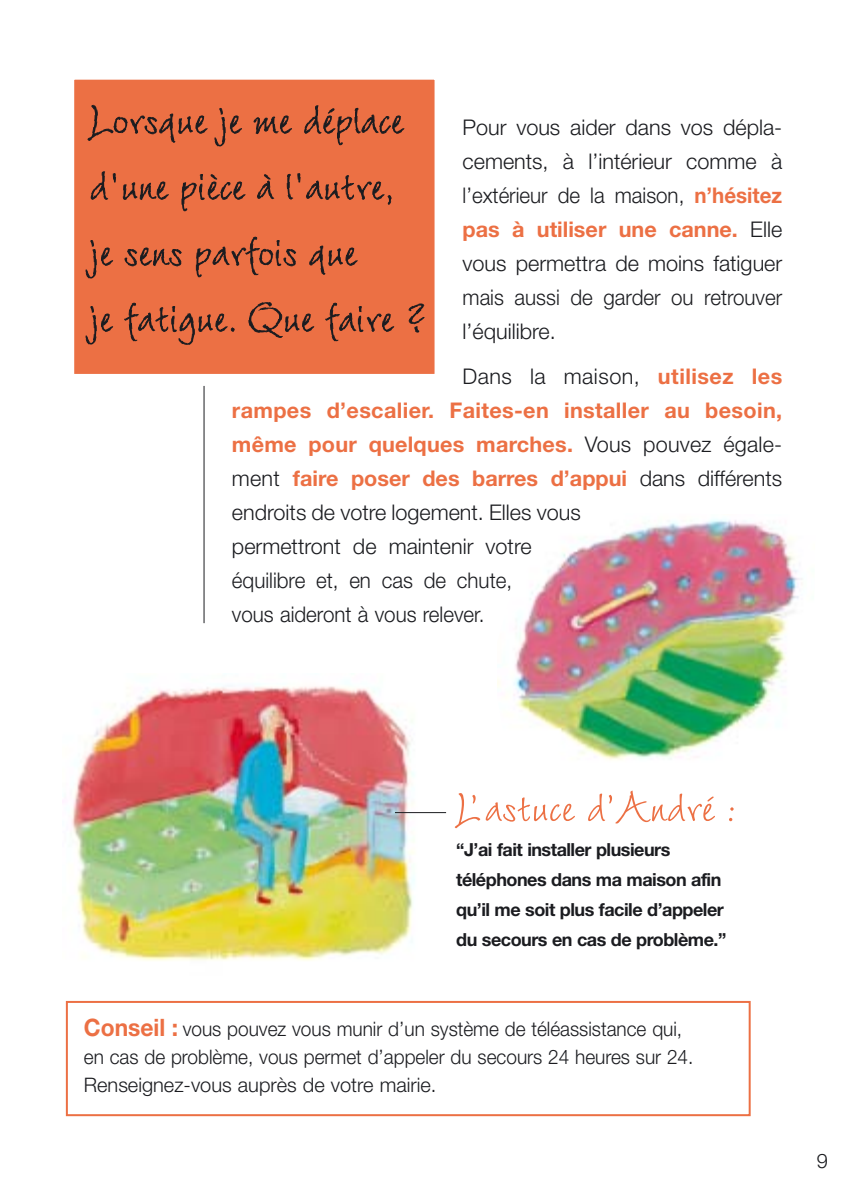
<style>
.page{position:relative;width:851px;height:1191px;background:#fff}
.page>*{position:absolute;margin:0;border:0;box-sizing:border-box;transform-origin:0 0}
.t1{font:60px/66px "Wiesbaden Swing";color:#1b1c20}
.t2{font:60px "Wiesbaden Swing";color:#ec7044}
.t3{font:300 21.6px/34px "Helvetica Neue";color:#1b1c20;text-align:justify}
.t4{font:300 20px/28px "Helvetica Neue";color:#1b1c20;scale:.95 1}
.t5{font:300 20px "Helvetica Neue";color:#1b1c20}
.t6{font:700 18px/30px "Helvetica Neue";letter-spacing:-.03em;color:#1b1c20}
.s1{font-weight:700;color:#ec7044}
.s2{font-weight:700;font-size:24px;color:#ec7044}
</style>
<div class="page">
<hr style="left:203px;top:372px;width:1px;height:251px;background:#1b1c20">
<img style="left:62px;top:686px;width:358px;height:275px">
<img style="left:497px;top:519px;width:305px;height:241px">
<div style="left:66px;top:1001px;width:684px;height:115px;border:2px solid #ec7044"></div>
<hr style="left:395px;top:812px;width:51px;height:1px;background:#1b1c20">
<div style="left:68px;top:74px;width:372px;height:306px;background:#ec7044"></div>
<div style="left:62px;top:68px;width:384px;height:318px;border:12px solid #fff"></div>
<h1 class="t1" style="left:89px;top:79px;width:339px">Lorsque je me déplace d'une pièce à l'autre, je sens parfois que<br>je fatigue. Que faire ?</h1>
<p class="t3" style="left:462px;top:112px;width:321px">Pour vous aider dans vos dépla&shy;cements, à l’intérieur comme à l’extérieur de la maison, <span class="s1">n’hésitez pas à utiliser une canne.</span> Elle vous permettra de moins fatiguer mais aussi de garder ou retrouver l’équilibre.</p>
<p class="t3" style="left:232px;top:361px;width:551px;text-align:left;text-indent:230px">Dans la maison, <span class="s1">utilisez les rampes d’escalier. Faites-en installer au besoin, même pour quelques marches.</span> Vous pouvez égale&shy;ment <span class="s1">faire poser des barres d’appui</span> dans différents endroits de votre logement. Elles vous<br>permettront de maintenir votre<br>équilibre et, en cas de chute,<br>vous aideront à vous relever.</p>
<h1 class="t2" style="left:456px;top:765px;width:284px">L’astuce d’André :</h1>
<p class="t6" style="left:456px;top:836px;width:272px">“J’ai fait installer plusieurs téléphones dans ma maison afin qu’il me soit plus facile d’appeler du secours en cas de problème.”</p>
<p class="t4" style="left:84px;top:1016px;width:643px"><span class="s2">Conseil :</span> vous pouvez vous munir d’un système de téléassistance qui, en cas de problème, vous permet d’appeler du secours 24 heures sur 24.<br>Renseignez-vous auprès de votre mairie.</p>
<p class="t5" style="left:816px;top:1153px;width:13px">9</p>
</div>
